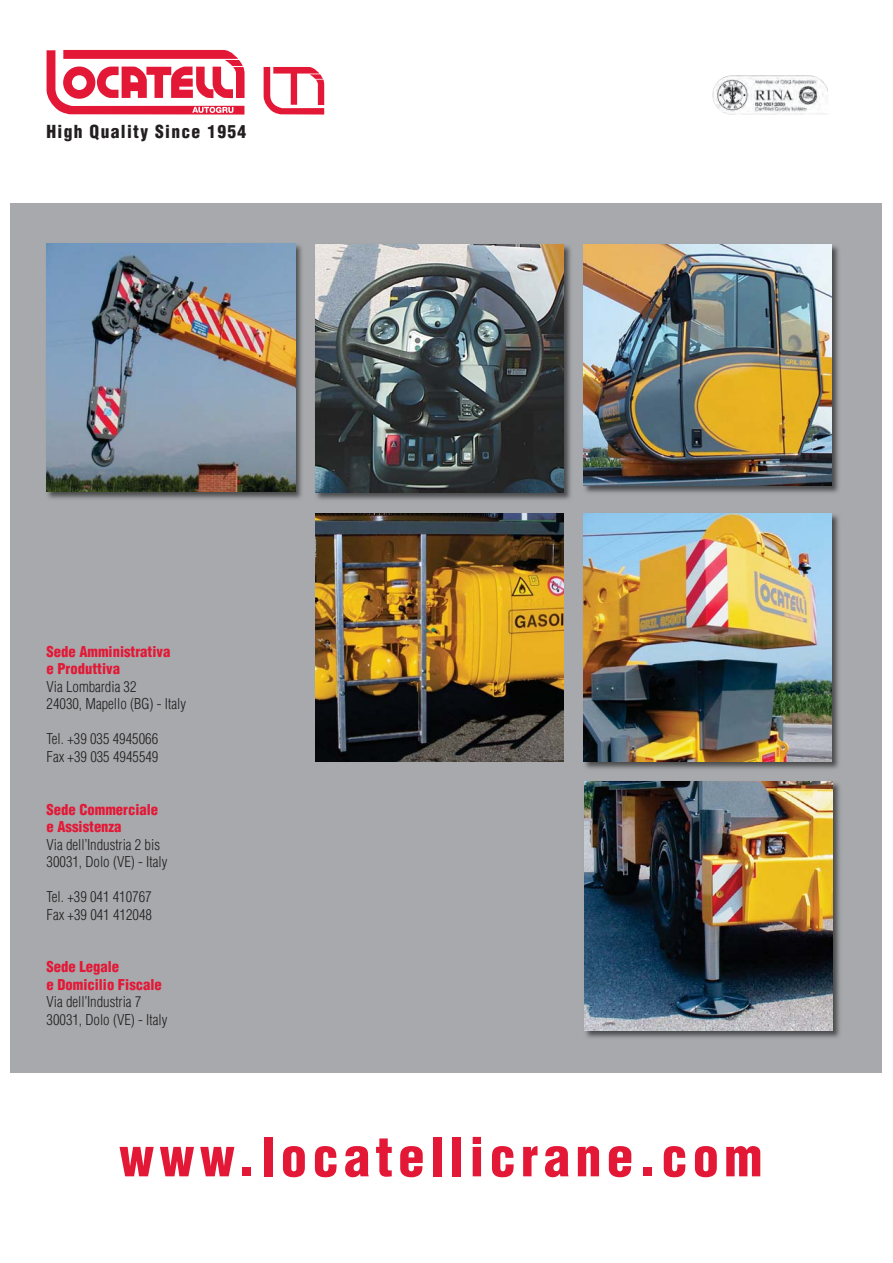
<style>
.page{position:relative;width:893px;height:1263px;background:#fff}
.page>*{position:absolute;margin:0;border:0;box-sizing:border-box;transform-origin:0 0}
.t1{font:900 condensed 52.65px "Helvetica LT";letter-spacing:.1em;color:#e31836}
.t2{font:900 condensed 17.55px "Helvetica LT";letter-spacing:.075em;color:#231f20}
.t3{font:300 condensed 14.55px/17.5px "Helvetica LT";color:#231f20}
.t4{font:900 condensed 14.55px/17.5px "Helvetica LT";color:#e31836}
</style>
<div class="page">
<div style="left:11px;top:203px;width:871px;height:869px;background:#a7a9ac"></div>
<img style="left:712px;top:75px;width:116px;height:40px">
<svg style="left:47px;top:50px;width:198px;height:65px"></svg>
<svg style="left:264px;top:67px;width:60px;height:48px"></svg>
<img style="left:315px;top:513px;width:248px;height:249px">
<img style="left:46px;top:243px;width:256px;height:256px">
<img style="left:47px;top:243px;width:248px;height:249px">
<img style="left:584px;top:781px;width:256px;height:257px">
<img style="left:584px;top:782px;width:249px;height:248px">
<img style="left:584px;top:514px;width:255px;height:255px">
<img style="left:583px;top:513px;width:249px;height:249px">
<img style="left:584px;top:245px;width:255px;height:248px">
<img style="left:583px;top:244px;width:249px;height:242px">
<img style="left:316px;top:244px;width:255px;height:256px">
<img style="left:315px;top:244px;width:248px;height:249px">
<p class="t2" style="left:47px;top:125px;width:201px">High Quality Since 1954</p>
<p class="t4" style="left:47px;top:644px;width:125px">Sede Amministrativa e Produttiva</p>
<p class="t3" style="left:47px;top:679px;width:141px">Via Lombardia 32<br>24030, Mapello (BG) - Italy</p>
<p class="t3" style="left:47px;top:732px;width:113px">Tel. +39 035 4945066<br>Fax +39 035 4945549</p>
<p class="t4" style="left:47px;top:802px;width:113px">Sede Commerciale e Assistenza</p>
<p class="t3" style="left:47px;top:837px;width:122px">Via dell’Industria 2 bis<br>30031, Dolo (VE) - Italy</p>
<p class="t3" style="left:47px;top:889px;width:107px">Tel. +39 041 410767<br>Fax +39 041 412048</p>
<p class="t4" style="left:47px;top:959px;width:117px">Sede Legale<br>e Domicilio Fiscale</p>
<p class="t3" style="left:47px;top:995px;width:122px">Via dell’Industria 7<br>30031, Dolo (VE) - Italy</p>
<h1 class="t1" style="left:119px;top:1137px;width:645px">www.locatellicrane.com</h1>
</div>
